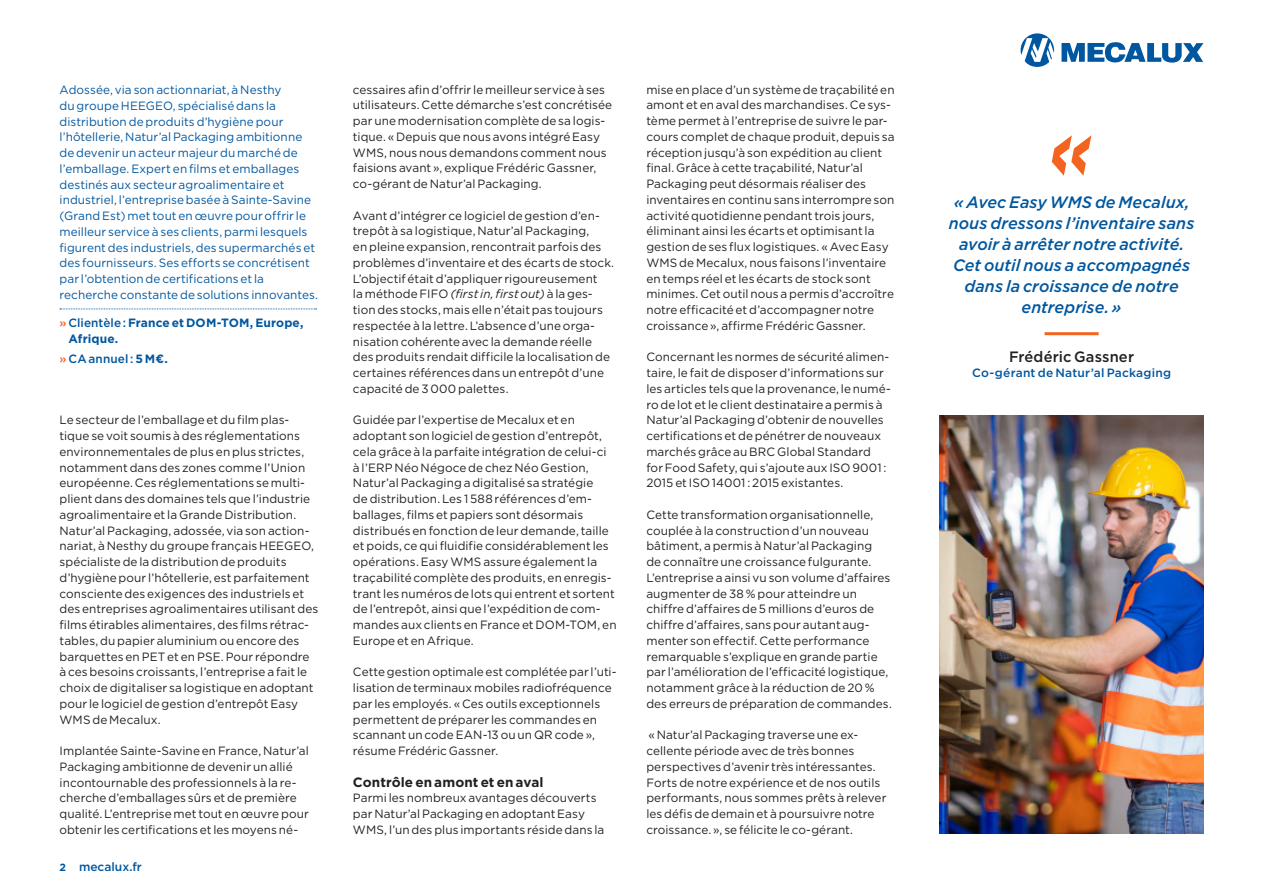
<style>
.page{position:relative;width:1263px;height:893px;background:#fff}
.page>*{position:absolute;margin:0;border:0;box-sizing:border-box;transform-origin:0 0}
.t1{font:italic 500 16.5px/21px "Gotham";letter-spacing:.005em;color:#01579f;text-align:center}
.t2{font:500 15px "Gotham";letter-spacing:.01em;color:#231f20}
.t3{font:700 13.5px "Gotham";letter-spacing:.005em;color:#231f20}
.t4{font:12px/15.8px "Gotham";letter-spacing:.005em;color:#231f20}
.t5{font:12px/15.8px "Gotham";letter-spacing:.005em;color:#01579f}
.t6{font:500 12px "Gotham";letter-spacing:.01em;color:#01579f}
.t7{font:700 12px/15.8px "Gotham";letter-spacing:.01em;color:#01579f}
.s1{font-weight:500;color:#f36421}
.s2{font-weight:500}
.s3{color:#f36421}
.s4{font-weight:700}
.s5{font-weight:700;font-size:10.5px}
.s6{font-style:italic}
</style>
<div class="page">
<svg style="left:1020px;top:33px;width:34px;height:34px"></svg>
<svg style="left:1061px;top:42px;width:142px;height:21px"></svg>
<svg style="left:60px;top:309px;width:257px;height:1px"></svg>
<img style="left:940px;top:416px;width:263px;height:417px">
<hr style="left:1044px;top:332px;width:55px;height:3px;background:#f36421">
<svg style="left:1052px;top:135px;width:39px;height:41px"></svg>
<p class="t5" style="left:60px;top:82px;width:260px">Adossée, via son actionnariat, à Nesthy<br>du groupe HEEGEO, spécialisé dans la distribution de produits d’hygiène pour l’hôtellerie, Natur’al Packaging ambitionne de devenir un acteur majeur du marché de l’emballage. Expert en films et emballages destinés aux secteur agroalimentaire et industriel, l’entreprise basée à Sainte-Savine (Grand Est) met tout en œuvre pour offrir le meilleur service à ses clients, parmi lesquels figurent des industriels, des supermarchés et des fournisseurs. Ses efforts se concrétisent par l’obtention de certifications et la recherche constante de solutions innovantes.</p>
<p class="t7" style="left:69px;top:315px;width:236px;text-indent:-9px"><span class="s1">»</span> <span class="s2">Clientèle :</span> France et DOM-TOM, Europe,<br>Afrique.</p>
<p class="t6" style="left:60px;top:351px;width:110px"><span class="s3">»</span> CA annuel : <span class="s4">5 M€.</span></p>
<p class="t4" style="left:60px;top:412px;width:260px">Le secteur de l’emballage et du film plas&shy;tique se voit soumis à des réglementations environnementales de plus en plus strictes, notamment dans des zones comme l’Union européenne. Ces réglementations se multi&shy;plient dans des domaines tels que l’industrie agroalimentaire et la Grande Distribution.<br>Natur’al Packaging, adossée, via son action&shy;nariat, à Nesthy du groupe français HEEGEO, spécialiste de la distribution de produits d’hygiène pour l’hôtellerie, est parfaitement consciente des exigences des industriels et des entreprises agroalimentaires utilisant des films étirables alimentaires, des films rétrac&shy;tables, du papier aluminium ou encore des barquettes en PET et en PSE. Pour répondre à ces besoins croissants, l’entreprise a fait le choix de digitaliser sa logistique en adoptant pour le logiciel de gestion d’entrepôt Easy WMS de Mecalux.</p>
<p class="t4" style="left:60px;top:743px;width:251px">Implantée Sainte-Savine en France, Natur’al Packaging ambitionne de devenir un allié incontournable des professionnels à la re&shy;cherche d’emballages sûrs et de première qualité. L’entreprise met tout en œuvre pour obtenir les certifications et les moyens né-</p>
<p class="t6" style="left:60px;top:859px;width:84px"><span class="s5">2</span> mecalux.fr</p>
<p class="t4" style="left:353px;top:81px;width:261px">cessaires afin d’offrir le meilleur service à ses utilisateurs. Cette démarche s’est concrétisée par une modernisation complète de sa logis&shy;tique. « Depuis que nous avons intégré Easy WMS, nous nous demandons comment nous faisions avant », explique Frédéric Gassner, co-gérant de Natur’al Packaging.</p>
<p class="t4" style="left:353px;top:207px;width:263px">Avant d’intégrer ce logiciel de gestion d’en&shy;trepôt à sa logistique, Natur’al Packaging,<br>en pleine expansion, rencontrait parfois des problèmes d’inventaire et des écarts de stock.<br>L’objectif était d’appliquer rigoureusement<br>la méthode FIFO <span class="s6">(first in, first out)</span> à la ges&shy;tion des stocks, mais elle n’était pas toujours respectée à la lettre. L’absence d’une orga&shy;nisation cohérente avec la demande réelle des produits rendait difficile la localisation de certaines références dans un entrepôt d’une capacité de 3 000 palettes.</p>
<p class="t4" style="left:353px;top:412px;width:265px">Guidée par l’expertise de Mecalux et en adoptant son logiciel de gestion d’entrepôt, cela grâce à la parfaite intégration de celui-ci<br>à l’ERP Néo Négoce de chez Néo Gestion, Natur’al Packaging a digitalisé sa stratégie<br>de distribution. Les 1 588 références d’em&shy;ballages, films et papiers sont désormais distribués en fonction de leur demande, taille et poids, ce qui fluidifie considérablement les opérations. Easy WMS assure également la traçabilité complète des produits, en enregis&shy;trant les numéros de lots qui entrent et sortent de l’entrepôt, ainsi que l’expédition de com&shy;mandes aux clients en France et DOM-TOM, en Europe et en Afrique.</p>
<p class="t4" style="left:353px;top:664px;width:265px">Cette gestion optimale est complétée par l’uti&shy;lisation de terminaux mobiles radiofréquence par les employés. « Ces outils exceptionnels permettent de préparer les commandes en scannant un code EAN-13 ou un QR code », résume Frédéric Gassner.</p>
<p class="t3" style="left:353px;top:773px;width:192px">Contrôle en amont et en aval</p>
<p class="t4" style="left:353px;top:790px;width:253px">Parmi les nombreux avantages découverts par Natur’al Packaging en adoptant Easy<br>WMS, l’un des plus importants réside dans la</p>
<p class="t4" style="left:646px;top:81px;width:250px">mise en place d’un système de traçabilité en amont et en aval des marchandises. Ce sys&shy;tème permet à l’entreprise de suivre le par&shy;cours complet de chaque produit, depuis sa réception jusqu’à son expédition au client final. Grâce à cette traçabilité, Natur’al Packaging peut désormais réaliser des inventaires en continu sans interrompre son activité quotidienne pendant trois jours, éliminant ainsi les écarts et optimisant la gestion de ses flux logistiques. « Avec Easy WMS de Mecalux, nous faisons l’inventaire en temps réel et les écarts de stock sont minimes. Cet outil nous a permis d’accroître notre efficacité et d’accompagner notre croissance », affirme Frédéric Gassner.</p>
<p class="t4" style="left:646px;top:349px;width:246px">Concernant les normes de sécurité alimen&shy;taire, le fait de disposer d’informations sur les articles tels que la provenance, le numé&shy;ro de lot et le client destinataire a permis à Natur’al Packaging d’obtenir de nouvelles certifications et de pénétrer de nouveaux marchés grâce au BRC Global Standard<br>for Food Safety, qui s’ajoute aux ISO 9001 :<br>2015 et ISO 14001 : 2015 existantes.</p>
<p class="t4" style="left:646px;top:506px;width:247px">Cette transformation organisationnelle, couplée à la construction d’un nouveau bâtiment, a permis à Natur’al Packaging<br>de connaître une croissance fulgurante.<br>L’entreprise a ainsi vu son volume d’affaires augmenter de 38 % pour atteindre un chiffre d’affaires de 5 millions d’euros de chiffre d’affaires, sans pour autant aug&shy;menter son effectif. Cette performance remarquable s’explique en grande partie par l’amélioration de l’efficacité logistique, notamment grâce à la réduction de 20 % des erreurs de préparation de commandes.</p>
<p class="t4" style="left:646px;top:727px;width:242px">« Natur’al Packaging traverse une ex&shy;cellente période avec de très bonnes perspectives d’avenir très intéressantes.<br>Forts de notre expérience et de nos outils performants, nous sommes prêts à relever les défis de demain et à poursuivre notre croissance. », se félicite le co-gérant.</p>
<h1 class="t1" style="left:949px;top:192px;width:247px">« Avec Easy WMS de Mecalux, nous dressons l’inventaire sans avoir à arrêter notre activité.<br>Cet outil nous a accompagnés dans la croissance de notre entreprise. »</h1>
<p class="t2" style="left:1009px;top:346px;width:126px">Frédéric Gassner</p>
<p class="t6" style="left:972px;top:365px;width:200px">Co-gérant de Natur’al Packaging</p>
</div>
